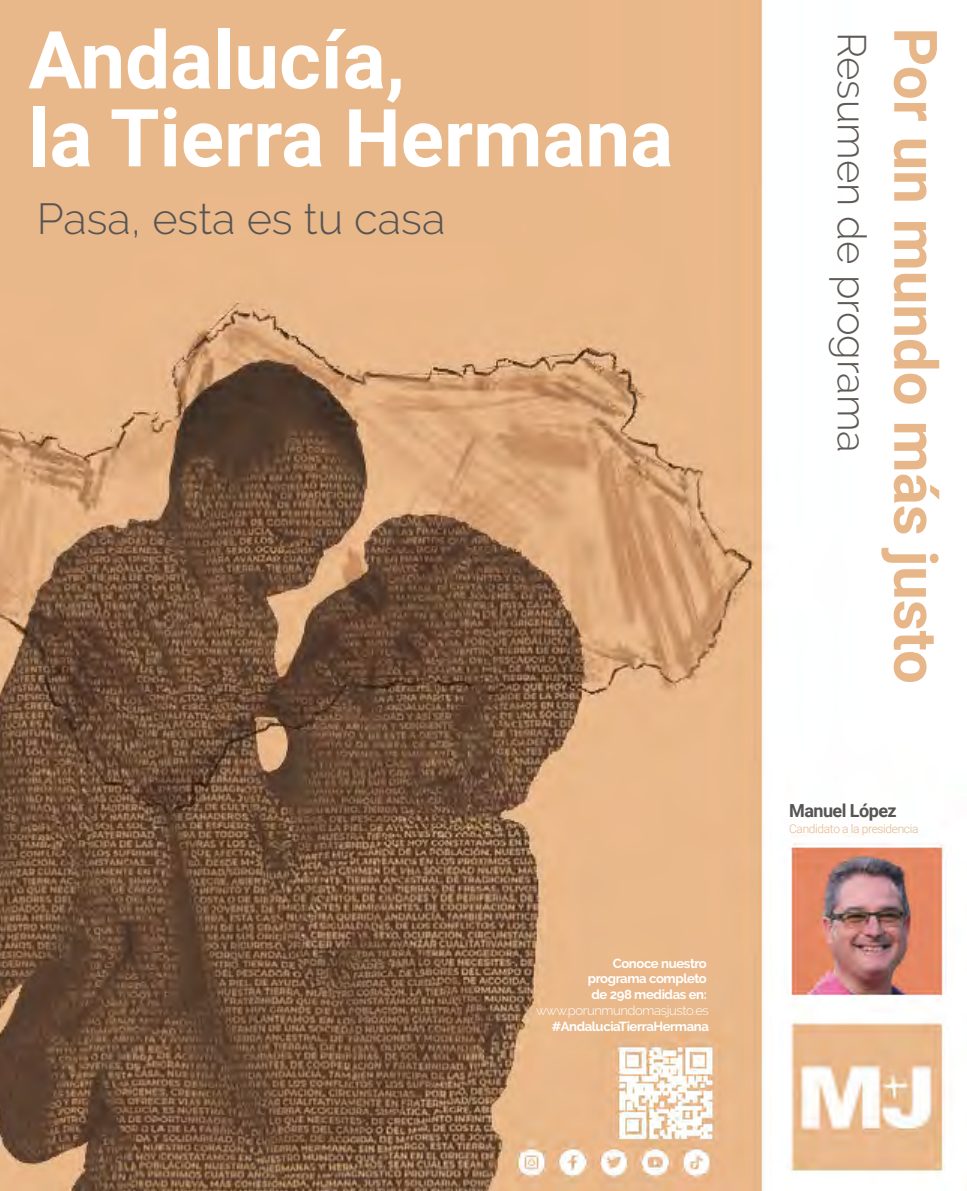
<style>
.page{position:relative;width:967px;height:1191px;background:#fff}
.page>*{position:absolute;margin:0;border:0;box-sizing:border-box;transform-origin:0 0}
.t1{font:700 80px "Roboto";color:#fff}
.t2{font:700 60px "Roboto";color:#e7b78a}
.t3{font:300 43.2px "Raleway";color:#575554}
.t4{font:300 40px "Raleway";color:#605a57}
.t5{font:700 18px "Roboto";letter-spacing:-.03em;color:#575554}
.t6{font:700 13.2px/15.8px "Raleway";letter-spacing:-.03em;color:#fff;text-align:right}
.t7{font:300 13.2px "Raleway";letter-spacing:-.03em;color:#fff}
.t8{font:300 12px "Roboto";letter-spacing:-.03em;color:#e7b78a}
</style>
<div class="page">
<img style="left:0;top:0;width:946px;height:1191px">
<p class="t1" style="left:28px;top:4px;width:378px">Andalucía,</p>
<p class="t1" style="left:28px;top:82px;width:646px">la Tierra Hermana</p>
<p class="t3" style="left:37px;top:193px;width:410px">Pasa, esta es tu casa</p>
<p class="t6" style="left:588px;top:955px;width:120px">Conoce nuestro programa completo</p>
<p class="t6" style="left:591px;top:986px;width:117px">de 298 medidas en:</p>
<p class="t7" style="left:536px;top:1002px;width:174px">www.porunmundomasjusto.es</p>
<p class="t6" style="left:551px;top:1019px;width:159px">#AndaluciaTierraHermana</p>
<p class="t4" style="left:875px;top:32px;width:422px;rotate:90deg">Resumen de programa</p>
<p class="t2" style="left:957px;top:27px;width:658px;rotate:90deg">Por un mundo más justo</p>
<p class="t5" style="left:789px;top:798px;width:109px">Manuel López</p>
<p class="t8" style="left:789px;top:820px;width:131px">Candidato a la presidencia</p>
</div>
